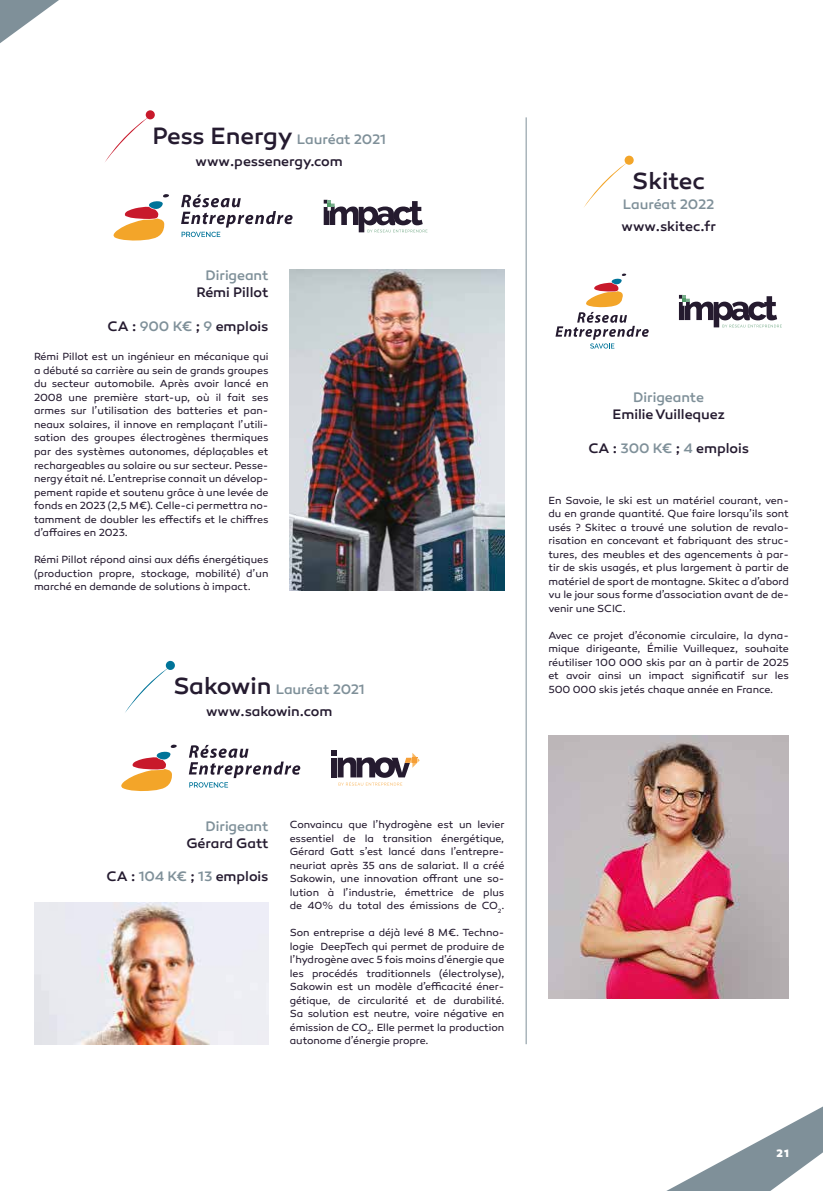
<style>
.page{position:relative;width:823px;height:1191px;background:#fff}
.page>*{position:absolute;margin:0;border:0;box-sizing:border-box;transform-origin:0 0}
.t1{font:500 24px "Canaro";letter-spacing:-.01em;color:#251b30}
.t2{font:500 14px "Canaro";letter-spacing:-.005em;color:#251b30}
.t3{font:500 14px "Canaro";letter-spacing:-.005em;color:#7f9099}
.t4{font:800 11px "Canaro";color:#fff}
.t5{font:10.5px/13.5px "Canaro";letter-spacing:-.005em;color:#251b30;text-align:justify}
.s1{font-size:24px;color:#251b30}
.s2{color:#7f9099}
</style>
<div class="page">
<svg style="left:34px;top:978px;width:788px;height:213px"></svg>
<hr style="left:525px;top:117px;width:1px;height:927px;background:#7f9099">
<img style="left:289px;top:269px;width:215px;height:321px">
<div style="left:146px;top:110px;width:9px;height:9px;background:#c8192b;border-radius:50%"></div>
<svg style="left:105px;top:116px;width:45px;height:46px"></svg>
<svg style="left:323px;top:200px;width:104px;height:32px"></svg>
<svg style="left:113px;top:194px;width:56px;height:47px"></svg>
<svg style="left:181px;top:194px;width:111px;height:43px"></svg>
<img style="left:34px;top:902px;width:234px;height:142px">
<svg style="left:121px;top:744px;width:56px;height:47px"></svg>
<svg style="left:189px;top:745px;width:111px;height:42px"></svg>
<svg style="left:331px;top:750px;width:89px;height:35px"></svg>
<div style="left:166px;top:661px;width:9px;height:9px;background:#007499;border-radius:50%"></div>
<svg style="left:125px;top:666px;width:45px;height:47px"></svg>
<img style="left:548px;top:735px;width:240px;height:263px">
<svg style="left:555px;top:273px;width:93px;height:75px"></svg>
<svg style="left:678px;top:295px;width:103px;height:32px"></svg>
<div style="left:624px;top:156px;width:9px;height:9px;background:#f3a529;border-radius:50%"></div>
<svg style="left:584px;top:161px;width:45px;height:46px"></svg>
<svg style="left:0;top:0;width:153px;height:111px"></svg>
<h2 class="t3" style="left:152px;top:130px;width:235px"><span class="s1">Pess Energy</span> Lauréat 2021</h2>
<h2 class="t2" style="left:195px;top:152px;width:148px">www.pessenergy.com</h2>
<h2 class="t3" style="left:205px;top:267px;width:64px">Dirigeant</h2>
<h2 class="t2" style="left:196px;top:284px;width:73px">Rémi Pillot</h2>
<h2 class="t2" style="left:108px;top:317px;width:162px">CA : <span class="s2">900 K€</span> ; <span class="s2">9</span> emplois</h2>
<p class="t5" style="left:34px;top:350px;width:236px">Rémi Pillot est un ingénieur en mécanique qui a débuté sa carrière au sein de grands groupes du secteur automobile. Après avoir lancé en 2008 une première start-up, où il fait ses armes sur l’utilisation des batteries et pan&shy;neaux solaires, il innove en remplaçant l’utili&shy;sation des groupes électrogènes thermiques par des systèmes autonomes, déplaçables et rechargeables au solaire ou sur secteur. Pesse&shy;nergy était né. L’entreprise connait un dévelop&shy;pement rapide et soutenu grâce à une levée de fonds en 2023 (2,5 M€). Celle-ci permettra no&shy;tamment de doubler les effectifs et le chiffres d’affaires en 2023.</p>
<p class="t5" style="left:34px;top:553px;width:236px">Rémi Pillot répond ainsi aux défis énergétiques (production propre, stockage, mobilité) d’un marché en demande de solutions à impact.</p>
<h2 class="t3" style="left:173px;top:681px;width:193px"><span class="s1">Sakowin</span> Lauréat 2021</h2>
<h2 class="t2" style="left:206px;top:703px;width:128px">www.sakowin.com</h2>
<h2 class="t3" style="left:205px;top:817px;width:64px">Dirigeant</h2>
<h2 class="t2" style="left:186px;top:834px;width:83px">Gérard Gatt</h2>
<h2 class="t2" style="left:107px;top:868px;width:163px">CA : <span class="s2">104 K€</span> ; <span class="s2">13</span> emplois</h2>
<p class="t5" style="left:289px;top:818px;width:216px">Convaincu que l’hydrogène est un levier essentiel de la transition énergétique, Gérard Gatt s’est lancé dans l’entrepre&shy;neuriat après 35 ans de salariat. Il a créé Sakowin, une innovation offrant une so&shy;lution à l’industrie, émettrice de plus de 40% du total des émissions de CO<sub>2</sub>.</p>
<p class="t5" style="left:289px;top:926px;width:216px">Son entreprise a déjà levé 8 M€. Techno&shy;logie DeepTech qui permet de produire de l’hydrogène avec 5 fois moins d’énergie que les procédés traditionnels (électrolyse), Sakowin est un modèle d’efficacité éner&shy;gétique, de circularité et de durabilité.<br>Sa solution est neutre, voire négative en émission de CO<sub>2</sub>. Elle permet la production autonome d’énergie propre.</p>
<h1 class="t1" style="left:632px;top:166px;width:74px">Skitec</h1>
<h2 class="t3" style="left:622px;top:196px;width:93px">Lauréat 2022</h2>
<h2 class="t2" style="left:621px;top:218px;width:96px">www.skitec.fr</h2>
<h2 class="t3" style="left:633px;top:389px;width:72px">Dirigeante</h2>
<h2 class="t2" style="left:612px;top:406px;width:114px">Emilie Vuillequez</h2>
<h2 class="t2" style="left:588px;top:439px;width:162px">CA : <span class="s2">300 K€</span> ; <span class="s2">4</span> emplois</h2>
<p class="t5" style="left:548px;top:493px;width:242px">En Savoie, le ski est un matériel courant, ven&shy;du en grande quantité. Que faire lorsqu’ils sont usés ? Skitec a trouvé une solution de revalo&shy;risation en concevant et fabriquant des struc&shy;tures, des meubles et des agencements à par&shy;tir de skis usagés, et plus largement à partir de matériel de sport de montagne. Skitec a d’abord vu le jour sous forme d’association avant de de&shy;venir une SCIC.</p>
<p class="t5" style="left:548px;top:628px;width:242px">Avec ce projet d’économie circulaire, la dyna&shy;mique dirigeante, Émilie Vuillequez, souhaite réutiliser 100 000 skis par an à partir de 2025 et avoir ainsi un impact significatif sur les 500 000 skis jetés chaque année en France.</p>
<p class="t4" style="left:776px;top:1146px;width:14px">21</p>
</div>
